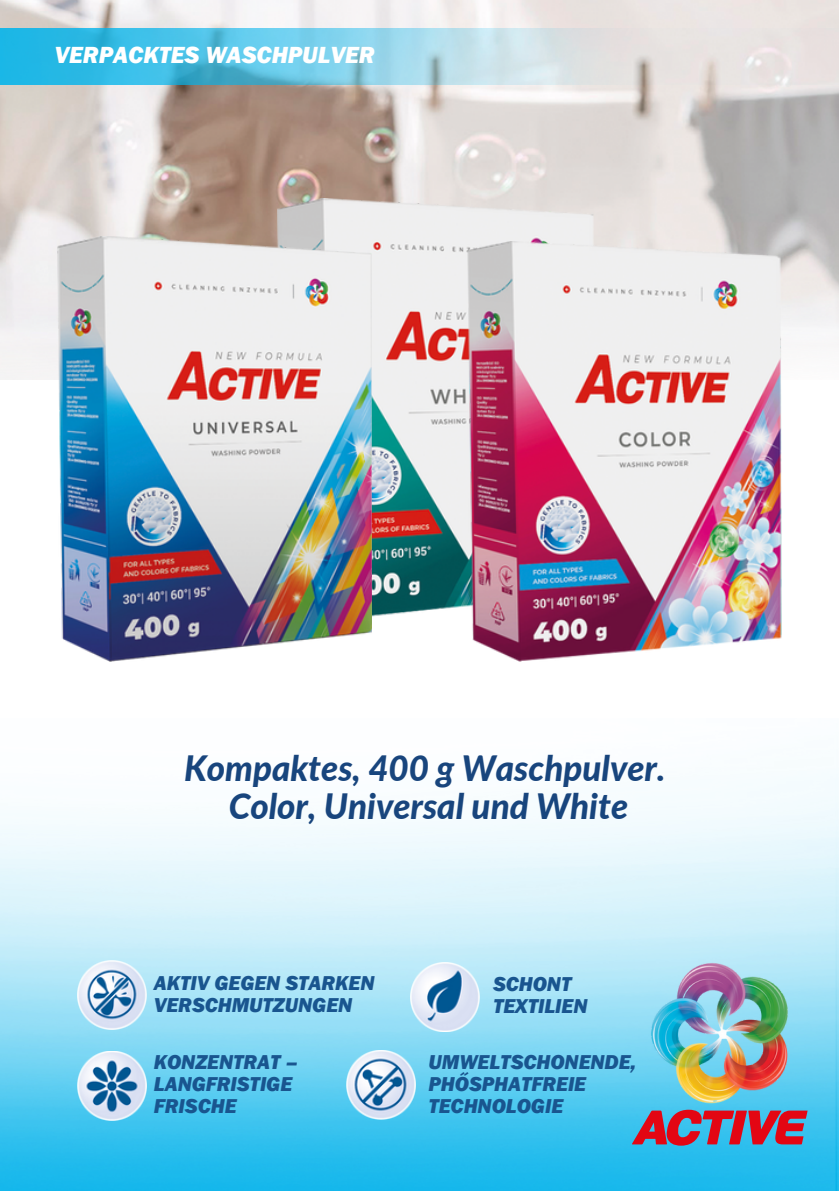
<style>
.page{position:relative;width:839px;height:1191px;background:#fff}
.page>*{position:absolute;margin:0;border:0;box-sizing:border-box;transform-origin:0 0}
.t1{font:italic 800 35px "Lato";color:#18457d}
.t2{font:italic 800 24px "Franklin Gothic";color:#fff}
.t3{font:italic 800 20.6px "Franklin Gothic";color:#19558f}
</style>
<div class="page">
<img style="left:0;top:0;width:838px;height:380px">
<img style="left:0;top:774px;width:838px;height:417px">
<img style="left:277px;top:198px;width:317px;height:422px">
<img style="left:468px;top:242px;width:313px;height:420px">
<img style="left:57px;top:237px;width:314px;height:424px">
<img style="left:347px;top:1050px;width:69px;height:69px">
<img style="left:77px;top:961px;width:69px;height:69px">
<img style="left:410px;top:962px;width:69px;height:69px">
<img style="left:77px;top:1051px;width:69px;height:69px">
<svg style="left:632px;top:1110px;width:175px;height:36px"></svg>
<img style="left:641px;top:955px;width:156px;height:150px">
<img style="left:0;top:29px;width:838px;height:55px">
<p class="t2" style="left:54px;top:41px;width:322px">VERPACKTES WASCHPULVER</p>
<p class="t1" style="left:184px;top:746px;width:482px">Kompaktes, 400 g Waschpulver.</p>
<p class="t1" style="left:229px;top:785px;width:401px">Color, Universal und White</p>
<p class="t3" style="left:154px;top:971px;width:222px">AKTIV GEGEN STARKEN</p>
<p class="t3" style="left:154px;top:993px;width:200px">VERSCHMUTZUNGEN</p>
<p class="t3" style="left:154px;top:1050px;width:145px">KONZENTRAT –</p>
<p class="t3" style="left:154px;top:1072px;width:140px">LANGFRISTIGE</p>
<p class="t3" style="left:154px;top:1094px;width:84px">FRISCHE</p>
<p class="t3" style="left:493px;top:972px;width:80px">SCHONT</p>
<p class="t3" style="left:493px;top:994px;width:96px">TEXTILIEN</p>
<p class="t3" style="left:428px;top:1050px;width:209px">UMWELTSCHONENDE,</p>
<p class="t3" style="left:428px;top:1072px;width:159px">PHŐSPHATFREIE</p>
<p class="t3" style="left:428px;top:1094px;width:136px">TECHNOLOGIE</p>
</div>
